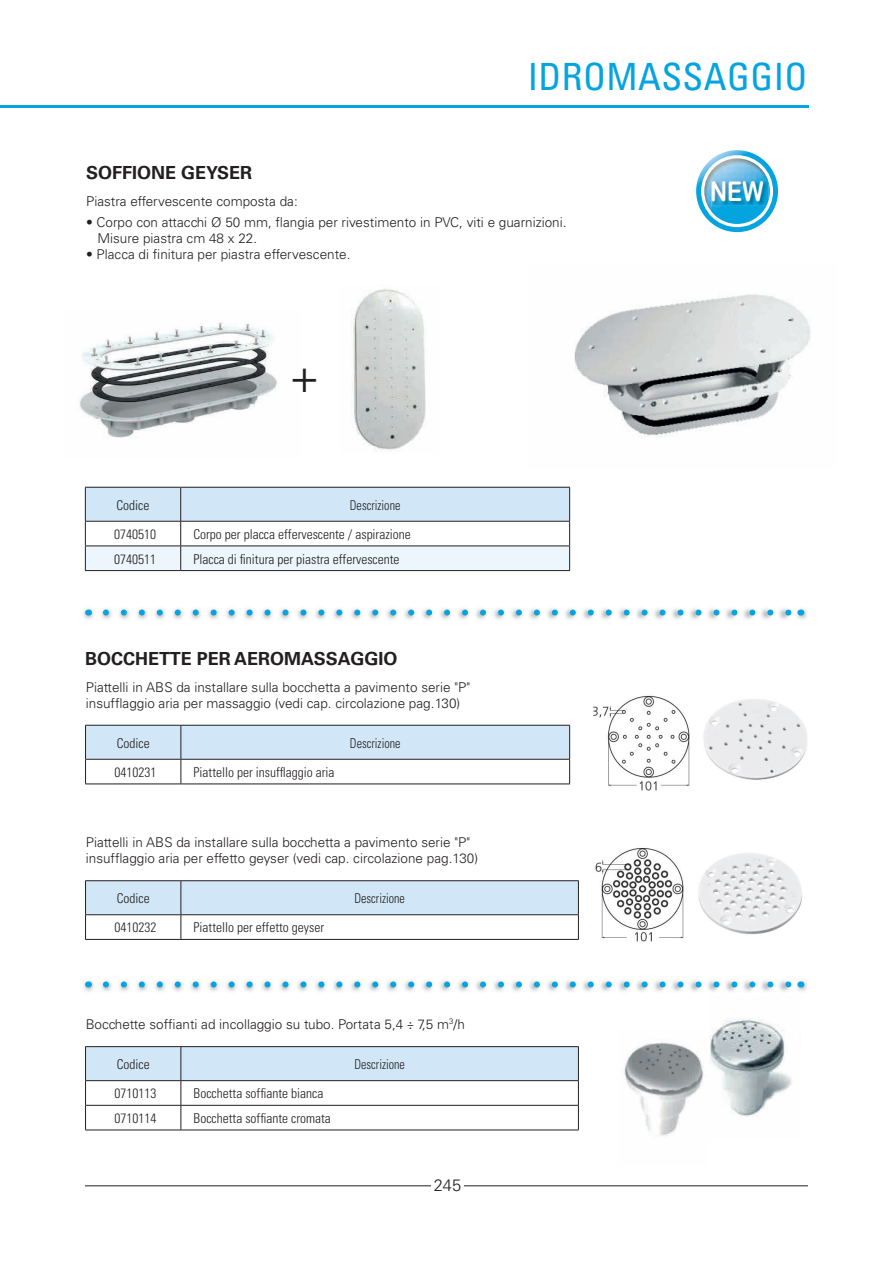
<style>
.page{position:relative;width:893px;height:1263px;background:#fff}
.page>*{position:absolute;margin:0;border:0;box-sizing:border-box;transform-origin:0 0}
.t1{font:300 46.5px "Univers";color:#231f20}
.t2{font:condensed 37.5px "Univers";letter-spacing:.01em;color:#05a4e0}
.t3{font:27.15px "Arial Rounded MT Bold";color:#fff;scale:.83 1}
.t4{font:700 18px "Univers";color:#231f20}
.t5{font:300 16.5px "Univers";color:#231f20}
.t6{font:300 13.5px/16.2px "Univers";color:#231f20}
.t7{font:300 condensed 13.5px "Univers";color:#231f20}
.t8{font:300 condensed 13.5px "Univers";color:#231f20;scale:.9 1}
.s1{font-weight:400;font-stretch:condensed}
</style>
<div class="page">
<hr style="left:0;top:105px;width:808px;height:2px;background:#05a4e0">
<hr style="left:85px;top:1185px;width:723px;height:1px;background:#231f20">
<div style="left:431px;top:1178px;width:33px;height:18px;background:#fff"></div>
<img style="left:623px;top:1042px;width:81px;height:94px">
<img style="left:710px;top:1019px;width:82px;height:98px">
<hr style="left:85px;top:1046px;width:96px;height:1px;background:#231f20">
<hr style="left:181px;top:1046px;width:398px;height:1px;background:#231f20">
<hr style="left:85px;top:1130px;width:96px;height:1px;background:#231f20">
<svg style="left:85px;top:1047px;width:494px;height:83px"></svg>
<hr style="left:181px;top:1130px;width:398px;height:1px;background:#231f20">
<hr style="left:85px;top:784px;width:96px;height:1px;background:#231f20">
<svg style="left:85px;top:725px;width:485px;height:59px"></svg>
<hr style="left:181px;top:784px;width:389px;height:1px;background:#231f20">
<img style="left:593px;top:695px;width:215px;height:96px">
<hr style="left:85px;top:880px;width:96px;height:1px;background:#231f20">
<hr style="left:85px;top:939px;width:96px;height:1px;background:#231f20">
<svg style="left:85px;top:881px;width:494px;height:58px"></svg>
<hr style="left:181px;top:939px;width:398px;height:1px;background:#231f20">
<hr style="left:181px;top:880px;width:398px;height:1px;background:#231f20">
<hr style="left:181px;top:881px;width:1px;height:33px;background:#231f20">
<hr style="left:578px;top:881px;width:1px;height:33px;background:#231f20">
<hr style="left:181px;top:914px;width:398px;height:1px;background:#231f20">
<img style="left:595px;top:848px;width:208px;height:94px">
<img style="left:83px;top:608px;width:724px;height:12px">
<svg style="left:106px;top:609px;width:685px;height:6px"></svg>
<img style="left:83px;top:980px;width:724px;height:12px">
<svg style="left:106px;top:981px;width:685px;height:6px"></svg>
<svg style="left:85px;top:487px;width:485px;height:84px"></svg>
<hr style="left:181px;top:570px;width:389px;height:1px;background:#231f20">
<img style="left:79px;top:322px;width:198px;height:116px">
<img style="left:353px;top:289px;width:73px;height:162px">
<img style="left:574px;top:294px;width:237px;height:143px">
<svg style="left:696px;top:150px;width:82px;height:82px"></svg>
<img style="left:704px;top:158px;width:66px;height:66px">
<img style="left:711px;top:180px;width:57px;height:26px">
<h2 class="t2" style="left:528px;top:53px;width:281px">IDROMASSAGGIO</h2>
<h3 class="t4" style="left:86px;top:162px;width:168px">SOFFIONE GEYSER</h3>
<p class="t6" style="left:86px;top:193px;width:213px">Piastra effervescente composta da:</p>
<p class="t6" style="left:97px;top:214px;width:471px;text-indent:-11px">• Corpo con attacchi Ø 50 mm, flangia per rivestimento in PVC, viti e guarnizioni.<br>Misure piastra cm 48 x 22.</p>
<p class="t6" style="left:86px;top:247px;width:266px">• Placca di finitura per piastra effervescente.</p>
<h1 class="t1" style="left:289px;top:347px;width:32px">+</h1>
<p class="t7" style="left:117px;top:497px;width:34px">Codice</p>
<p class="t8" style="left:350px;top:497px;width:58px">Descrizione</p>
<p class="t7" style="left:114px;top:526px;width:43px">0740510</p>
<p class="t7" style="left:193px;top:526px;width:219px">Corpo per placca effervescente / aspirazione</p>
<p class="t7" style="left:114px;top:551px;width:43px">0740511</p>
<p class="t7" style="left:193px;top:551px;width:208px">Placca di finitura per piastra effervescente</p>
<h3 class="t4" style="left:85px;top:648px;width:314px">BOCCHETTE PER AEROMASSAGGIO</h3>
<p class="t6" style="left:86px;top:679px;width:386px">Piattelli in ABS da installare sulla bocchetta a pavimento serie "P" insufflaggio aria per massaggio (vedi cap. circolazione pag.130)</p>
<p class="t7" style="left:117px;top:735px;width:34px">Codice</p>
<p class="t8" style="left:350px;top:735px;width:58px">Descrizione</p>
<p class="t7" style="left:114px;top:764px;width:43px">0410231</p>
<p class="t7" style="left:194px;top:764px;width:142px">Piattello per insufflaggio aria</p>
<p class="t6" style="left:86px;top:834px;width:394px">Piattelli in ABS da installare sulla bocchetta a pavimento serie "P" insufflaggio aria per effetto geyser (vedi cap. circolazione pag.130)</p>
<p class="t7" style="left:117px;top:890px;width:34px">Codice</p>
<p class="t8" style="left:354px;top:890px;width:58px">Descrizione</p>
<p class="t7" style="left:114px;top:919px;width:43px">0410232</p>
<p class="t7" style="left:194px;top:919px;width:132px">Piattello per effetto geyser</p>
<p class="t6" style="left:86px;top:1016px;width:381px">Bocchette soffianti ad incollaggio su tubo. Portata 5,4 <span class="s1">÷</span> 7,5 m<sup>3</sup>/h</p>
<p class="t7" style="left:117px;top:1056px;width:34px">Codice</p>
<p class="t8" style="left:354px;top:1056px;width:58px">Descrizione</p>
<p class="t7" style="left:114px;top:1085px;width:43px">0710113</p>
<p class="t7" style="left:194px;top:1085px;width:131px">Bocchetta soffiante bianca</p>
<p class="t7" style="left:114px;top:1110px;width:43px">0710114</p>
<p class="t7" style="left:194px;top:1110px;width:139px">Bocchetta soffiante cromata</p>
<p class="t5" style="left:434px;top:1175px;width:29px">245</p>
<h3 class="t3" style="left:710px;top:175px;width:66px">NEW</h3>
</div>
